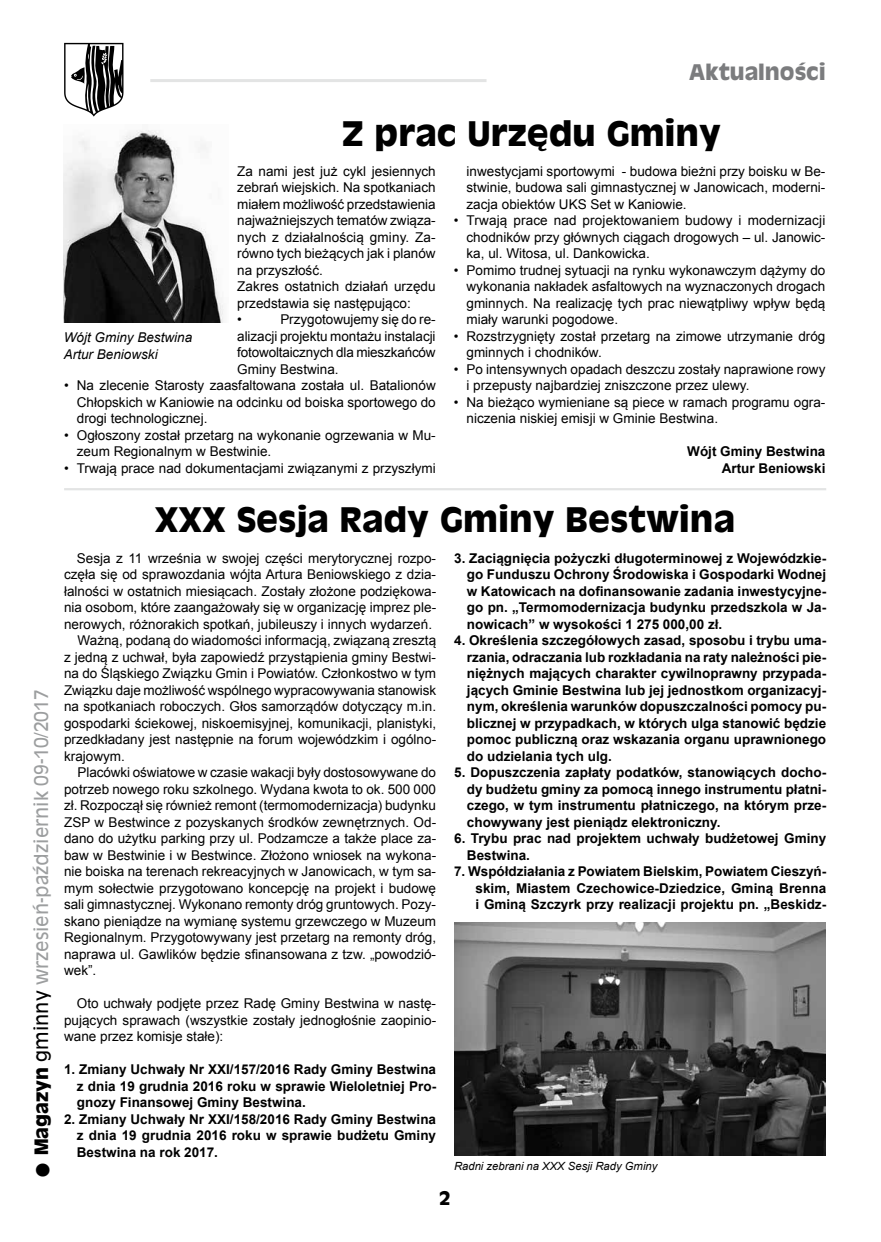
<style>
.page{position:relative;width:881px;height:1242px;background:#fff}
.page>*{position:absolute;margin:0;border:0;box-sizing:border-box;transform-origin:0 0}
.t1{font:700 33px "Antique Olive";color:#000}
.t2{font:700 21px "Antique Olive";color:#7b7c7e}
.t3{font:18px "Antique Olive";color:#9c9e9f}
.t4{font:700 18px "Antique Olive";color:#000}
.t5{font:13.5px/16.5px "Arial";color:#000;text-align:justify}
.t6{font:700 13.5px/16.5px "Arial";color:#000;text-align:justify}
.t7{font:italic 13.5px/16.5px "Arial";color:#000}
.t8{font:italic 11.25px "Arial";color:#000}
.s1{font-weight:700;font-size:36px;color:#000}
.s2{font-weight:700;color:#000}
.s3{color:#000}
</style>
<div class="page">
<hr style="left:150px;top:79px;width:336px;height:3px;background:#e3e4e4">
<svg style="left:64px;top:43px;width:59px;height:74px"></svg>
<img style="left:63px;top:130px;width:161px;height:192px">
<img style="left:454px;top:923px;width:371px;height:232px">
<hr style="left:64px;top:488px;width:761px;height:2px;background:#e3e4e4">
<h2 class="t2" style="left:689px;top:58px;width:138px">Aktualności</h2>
<h3 class="t3" style="left:30px;top:1179px;width:491px;rotate:-90deg"><span class="s1">•</span> <span class="s2">Magazyn</span> <span class="s3">gminny</span> wrzesień-październik 09-10/2017</h3>
<h1 class="t1" style="left:341px;top:111px;width:381px">Z prac Urzędu Gminy</h1>
<p class="t5" style="left:237px;top:163px;width:200px;text-align:left">Za nami jest już cykl jesiennych zebrań wiejskich. Na spotkaniach miałem możliwość przedstawienia najważniejszych tematów związa&shy;nych z działalnością gminy. Za&shy;równo tych bieżących jak i planów na przyszłość.<br>Zakres ostatnich działań urzędu przedstawia się następująco:<br>•</p>
<p class="t5" style="left:466px;top:163px;width:360px">inwestycjami sportowymi - budowa bieżni przy boisku w Be&shy;stwinie, budowa sali gimnastycznej w Janowicach, moderni&shy;zacja obiektów UKS Set w Kaniowie.</p>
<p class="t5" style="left:466px;top:212px;width:360px;text-indent:-13px">• Trwają prace nad projektowaniem budowy i modernizacji chodników przy głównych ciągach drogowych – ul. Janowic&shy;ka, ul. Witosa, ul. Dankowicka.</p>
<p class="t5" style="left:466px;top:262px;width:360px;text-indent:-13px">• Pomimo trudnej sytuacji na rynku wykonawczym dążymy do wykonania nakładek asfaltowych na wyznaczonych drogach gminnych. Na realizację tych prac niewątpliwy wpływ będą miały warunki pogodowe.</p>
<p class="t5" style="left:466px;top:328px;width:360px;text-indent:-13px">• Rozstrzygnięty został przetarg na zimowe utrzymanie dróg gminnych i chodników.</p>
<p class="t5" style="left:466px;top:361px;width:360px;text-indent:-13px">• Po intensywnych opadach deszczu zostały naprawione rowy i przepusty najbardziej zniszczone przez ulewy.</p>
<p class="t5" style="left:466px;top:394px;width:360px;text-indent:-13px">• Na bieżąco wymieniane są piece w ramach programu ogra&shy;niczenia niskiej emisji w Gminie Bestwina.</p>
<p class="t6" style="left:687px;top:443px;width:140px;text-align:right">Wójt Gminy Bestwina<br>Artur Beniowski</p>
<h1 class="t1" style="left:154px;top:497px;width:581px">XXX Sesja Rady Gminy Bestwina</h1>
<p class="t5" style="left:237px;top:311px;width:200px;text-indent:43px">Przygotowujemy się do re&shy;alizacji projektu montażu instalacji fotowoltaicznych dla mieszkańców Gminy Bestwina.</p>
<p class="t5" style="left:77px;top:377px;width:360px;text-indent:-13px">• Na zlecenie Starosty zaasfaltowana została ul. Batalionów Chłopskich w Kaniowie na odcinku od boiska sportowego do drogi technologicznej.</p>
<p class="t5" style="left:77px;top:427px;width:360px;text-indent:-13px">• Ogłoszony został przetarg na wykonanie ogrzewania w Mu&shy;zeum Regionalnym w Bestwinie.</p>
<p class="t5" style="left:64px;top:460px;width:373px">• Trwają prace nad dokumentacjami związanymi z przyszłymi</p>
<p class="t7" style="left:64px;top:329px;width:130px">Wójt Gminy Bestwina<br>Artur Beniowski</p>
<p class="t5" style="left:77px;top:550px;width:360px">Sesja z 11 września w swojej części merytorycznej rozpo-</p>
<p class="t5" style="left:64px;top:566px;width:373px">częła się od sprawozdania wójta Artura Beniowskiego z dzia-</p>
<p class="t5" style="left:64px;top:583px;width:373px">łalności w ostatnich miesiącach. Zostały złożone podziękowa-</p>
<p class="t5" style="left:64px;top:599px;width:373px">nia osobom, które zaangażowały się w organizację imprez ple-</p>
<p class="t5" style="left:64px;top:616px;width:369px">nerowych, różnorakich spotkań, jubileuszy i innych wydarzeń.</p>
<p class="t5" style="left:78px;top:632px;width:360px">Ważną, podaną do wiadomości informacją, związaną zresztą</p>
<p class="t5" style="left:64px;top:649px;width:373px">z jedną z uchwał, była zapowiedź przystąpienia gminy Bestwi-</p>
<p class="t5" style="left:64px;top:665px;width:373px">na do Śląskiego Związku Gmin i Powiatów. Członkostwo w tym</p>
<p class="t5" style="left:64px;top:682px;width:373px">Związku daje możliwość wspólnego wypracowywania stanowisk</p>
<p class="t5" style="left:64px;top:698px;width:373px">na spotkaniach roboczych. Głos samorządów dotyczący m.in.</p>
<p class="t5" style="left:64px;top:715px;width:373px">gospodarki ściekowej, niskoemisyjnej, komunikacji, planistyki,</p>
<p class="t5" style="left:64px;top:731px;width:373px">przedkładany jest następnie na forum wojewódzkim i ogólno-</p>
<p class="t5" style="left:64px;top:748px;width:62px">krajowym.</p>
<p class="t5" style="left:78px;top:764px;width:360px">Placówki oświatowe w czasie wakacji były dostosowywane do</p>
<p class="t5" style="left:64px;top:781px;width:373px">potrzeb nowego roku szkolnego. Wydana kwota to ok. 500 000</p>
<p class="t5" style="left:64px;top:797px;width:373px">zł. Rozpoczął się również remont (termomodernizacja) budynku</p>
<p class="t5" style="left:64px;top:814px;width:373px">ZSP w Bestwince z pozyskanych środków zewnętrznych. Od-</p>
<p class="t5" style="left:64px;top:830px;width:373px">dano do użytku parking przy ul. Podzamcze a także place za-</p>
<p class="t5" style="left:64px;top:847px;width:373px">baw w Bestwinie i w Bestwince. Złożono wniosek na wykona-</p>
<p class="t5" style="left:64px;top:863px;width:373px">nie boiska na terenach rekreacyjnych w Janowicach, w tym sa-</p>
<p class="t5" style="left:64px;top:880px;width:373px">mym sołectwie przygotowano koncepcję na projekt i budowę</p>
<p class="t5" style="left:64px;top:896px;width:373px">sali gimnastycznej. Wykonano remonty dróg gruntowych. Pozy-</p>
<p class="t5" style="left:64px;top:913px;width:373px">skano pieniądze na wymianę systemu grzewczego w Muzeum</p>
<p class="t5" style="left:64px;top:929px;width:373px">Regionalnym. Przygotowywany jest przetarg na remonty dróg,</p>
<p class="t5" style="left:64px;top:946px;width:373px">naprawa ul. Gawlików będzie sfinansowana z tzw. „powodzió-</p>
<p class="t5" style="left:64px;top:962px;width:34px">wek”.</p>
<p class="t5" style="left:64px;top:995px;width:373px;text-indent:13px">Oto uchwały podjęte przez Radę Gminy Bestwina w nastę&shy;pujących sprawach (wszystkie zostały jednogłośnie zaopinio&shy;wane przez komisje stałe):</p>
<p class="t6" style="left:77px;top:1061px;width:360px;text-indent:-13px">1. Zmiany Uchwały Nr XXI/157/2016 Rady Gminy Bestwina z dnia 19 grudnia 2016 roku w sprawie Wieloletniej Pro&shy;gnozy Finansowej Gminy Bestwina.</p>
<p class="t6" style="left:77px;top:1111px;width:360px;text-indent:-13px">2. Zmiany Uchwały Nr XXI/158/2016 Rady Gminy Bestwina z dnia 19 grudnia 2016 roku w sprawie budżetu Gminy Bestwina na rok 2017.</p>
<p class="t6" style="left:466px;top:550px;width:360px;text-indent:-13px">3. Zaciągnięcia pożyczki długoterminowej z Wojewódzkie&shy;go Funduszu Ochrony Środowiska i Gospodarki Wodnej w Katowicach na dofinansowanie zadania inwestycyjne&shy;go pn. „Termomodernizacja budynku przedszkola w Ja&shy;nowicach” w wysokości 1 275 000,00 zł.</p>
<p class="t6" style="left:466px;top:632px;width:360px;text-indent:-13px">4. Określenia szczegółowych zasad, sposobu i trybu uma&shy;rzania, odraczania lub rozkładania na raty należności pie&shy;niężnych mających charakter cywilnoprawny przypada&shy;jących Gminie Bestwina lub jej jednostkom organizacyj&shy;nym, określenia warunków dopuszczalności pomocy pu&shy;blicznej w przypadkach, w których ulga stanowić będzie pomoc publiczną oraz wskazania organu uprawnionego do udzielania tych ulg.</p>
<p class="t6" style="left:466px;top:764px;width:360px;text-indent:-13px">5. Dopuszczenia zapłaty podatków, stanowiących docho&shy;dy budżetu gminy za pomocą innego instrumentu płatni&shy;czego, w tym instrumentu płatniczego, na którym prze&shy;chowywany jest pieniądz elektroniczny.</p>
<p class="t6" style="left:466px;top:830px;width:360px;text-indent:-13px">6. Trybu prac nad projektem uchwały budżetowej Gminy<br>Bestwina.</p>
<p class="t6" style="left:475px;top:863px;width:352px;text-indent:-21px">7. Współdziałania z Powiatem Bielskim, Powiatem Cieszyń&shy;skim, Miastem Czechowice-Dziedzice, Gminą Brenna i Gminą Szczyrk przy realizacji projektu pn. „Beskidz-</p>
<p class="t8" style="left:454px;top:1158px;width:205px">Radni zebrani na XXX Sesji Rady Gminy</p>
<h3 class="t4" style="left:438px;top:1186px;width:13px">2</h3>
</div>
